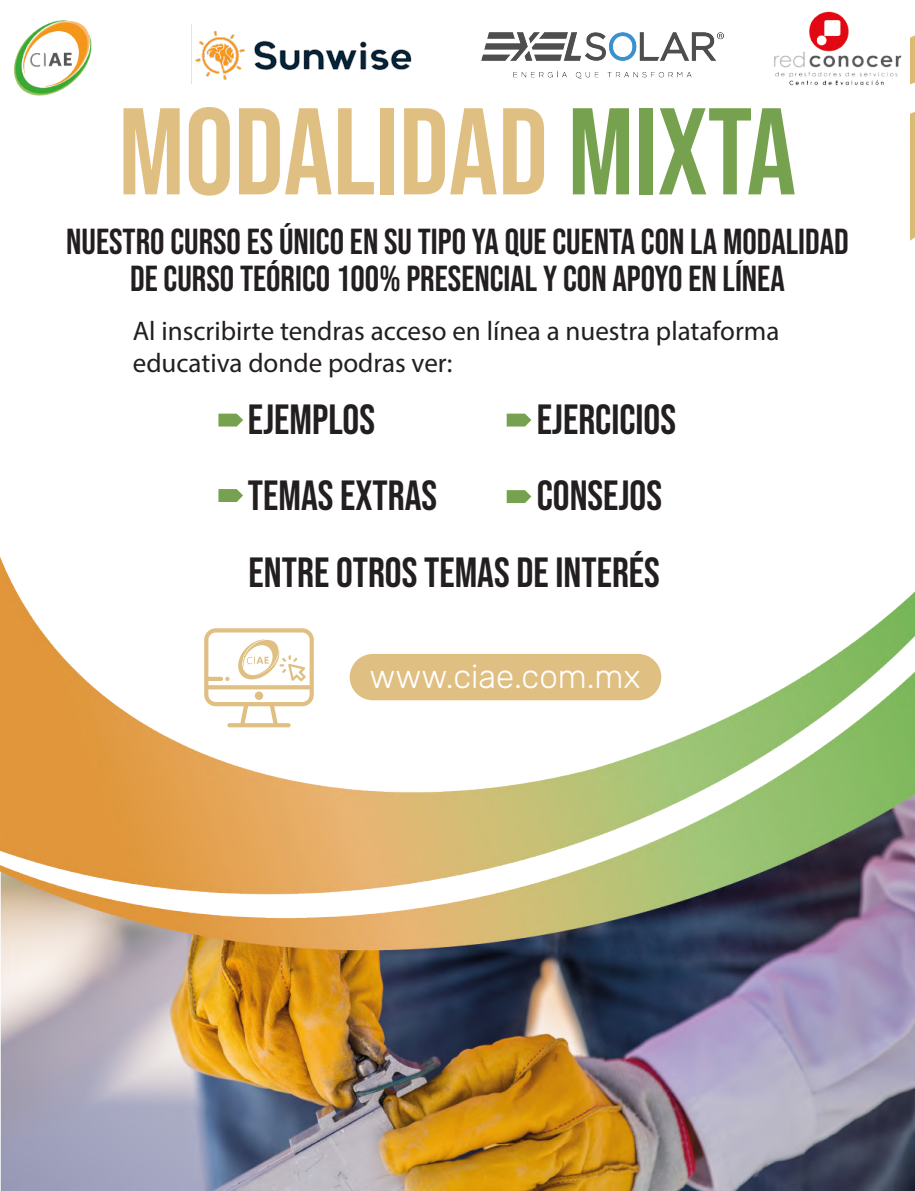
<style>
.page{position:relative;width:915px;height:1191px;background:#fff}
.page>*{position:absolute;margin:0;border:0;box-sizing:border-box;transform-origin:0 0}
.t1{font:123px "Bebas Neue";color:#e0bf82}
.t2{font:42px "Bebas Neue";color:#231f20}
.t3{font:36px/37.5px "Bebas Neue";color:#231f20;text-align:center}
.t4{font:300 33px "Rubik";color:#fff}
.t5{font:27px/32.4px "Myriad Pro";color:#231f20}
.s1{color:#76a14e}
</style>
<div class="page">
<img style="left:0;top:11px;width:914px;height:1179px">
<img style="left:910px;top:11px;width:4px;height:1177px">
<svg style="left:204px;top:628px;width:110px;height:99px"></svg>
<div style="left:349px;top:654px;width:312px;height:46px;background:#e0bf82;border-radius:23px"></div>
<svg style="left:506px;top:413px;width:25px;height:13px"></svg>
<svg style="left:506px;top:490px;width:25px;height:13px"></svg>
<svg style="left:218px;top:413px;width:25px;height:13px"></svg>
<svg style="left:218px;top:489px;width:25px;height:13px"></svg>
<img style="left:478px;top:29px;width:247px;height:50px">
<img style="left:191px;top:25px;width:224px;height:58px">
<p class="t1" style="left:118px;top:82px;width:679px">MODALIDAD <span class="s1">MIXTA</span></p>
<p class="t3" style="left:66px;top:222px;width:783px">NUESTRO CURSO ES ÚNICO EN SU TIPO YA QUE CUENTA CON LA MODALIDAD<br>DE CURSO TEÓRICO 100% PRESENCIAL Y CON APOYO EN LÍNEA</p>
<p class="t5" style="left:133px;top:314px;width:648px">Al inscribirte tendras acceso en línea a nuestra plataforma educativa donde podras ver:</p>
<p class="t2" style="left:248px;top:396px;width:129px">EJEMPLOS</p>
<p class="t2" style="left:536px;top:396px;width:141px">EJERCICIOS</p>
<p class="t2" style="left:248px;top:471px;width:191px">TEMAS EXTRAS</p>
<p class="t2" style="left:536px;top:471px;width:127px">CONSEJOS</p>
<p class="t2" style="left:248px;top:548px;width:412px">ENTRE OTROS TEMAS DE INTERÉS</p>
<p class="t4" style="left:369px;top:658px;width:273px">www.ciae.com.mx</p>
</div>
